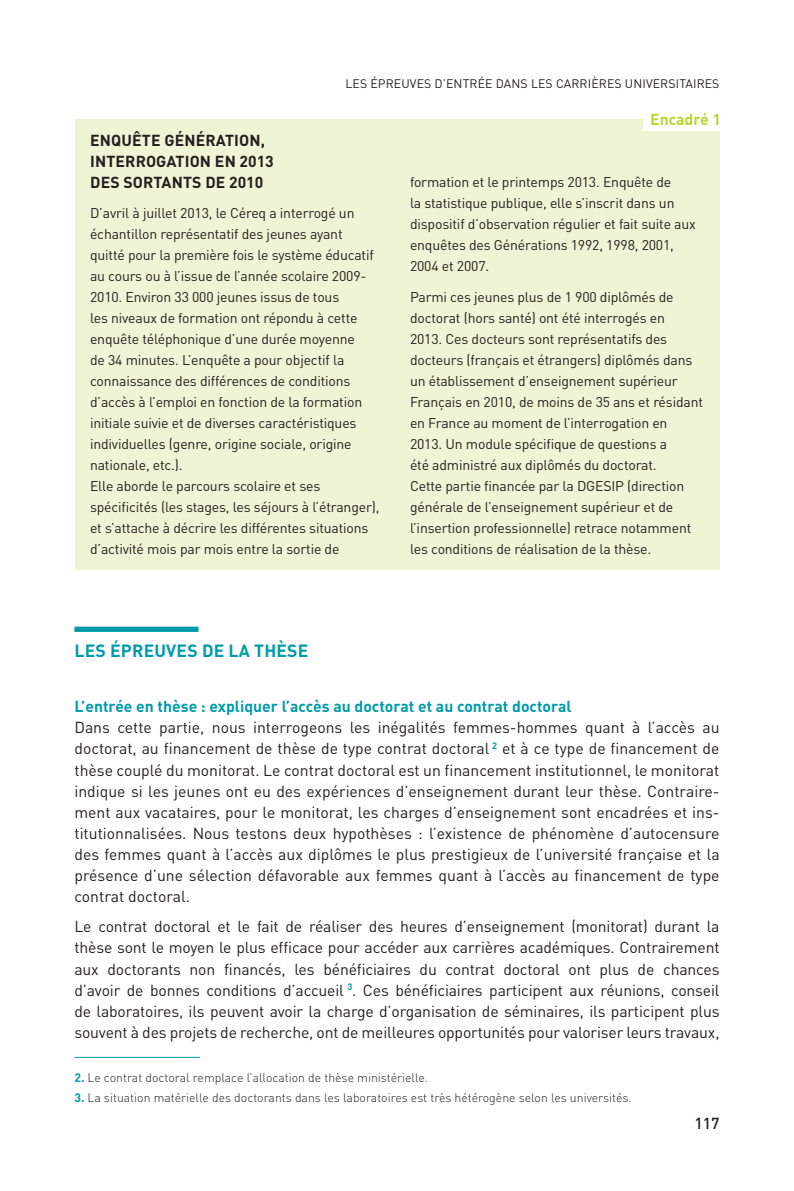
<style>
.page{position:relative;width:794px;height:1191px;background:#fff}
.page>*{position:absolute;margin:0;border:0;box-sizing:border-box;transform-origin:0 0}
.Niveau_1{font:700 17.5px "DINOT";letter-spacing:.01em;color:#009baa}
.Courant{font:15.75px/21px "DINOT";letter-spacing:-.01em;color:#231f20;text-align:justify}
.Niveau_2{font:700 15.75px "DINOT";color:#009baa}
._06_Titre1Encadre{font:700 15.75px/21px "DINOT";letter-spacing:.01em;color:#231f20}
.Filet_fin_d_article{font:700 15.75px "DINOT";color:#bcd531}
.t1{font:500 15.75px "DINOT";color:#231f20}
._05_TexteEncadre{font:14px/21px "DINOT";letter-spacing:-.01em;color:#231f20}
.Texte{font:300 12.25px "DINOT";color:#231f20}
.Titre_courant__droit{font:12.25px "DINOT";letter-spacing:.01em;color:#231f20}
.s1{font-weight:700;color:#009baa}
</style>
<div class="page">
<div style="left:74px;top:626px;width:124px;height:6px;background:#009baa"></div>
<hr style="left:74px;top:1057px;width:126px;height:1px;background:#009baa">
<div style="left:75px;top:119px;width:645px;height:450px;background:#eef4d4"></div>
<div style="left:643px;top:108px;width:85px;height:22px;background:#fff"></div>
<p class="Titre_courant__droit" style="left:345px;top:75px;width:375px">LES ÉPREUVES D’ENTRÉE DANS LES CARRIÈRES UNIVERSITAIRES</p>
<p class="_06_Titre1Encadre" style="left:90px;top:129px;width:185px">ENQUÊTE GÉNÉRATION,<br>INTERROGATION EN 2013<br>DES SORTANTS DE 2010</p>
<p class="_05_TexteEncadre" style="left:90px;top:202px;width:285px">D’avril à juillet 2013, le Céreq a interrogé un échantillon représentatif des jeunes ayant quitté pour la première fois le système éducatif au cours ou à l’issue de l’année scolaire 2009- 2010. Environ 33 000 jeunes issus de tous<br>les niveaux de formation ont répondu à cette enquête téléphonique d’une durée moyenne<br>de 34 minutes. L’enquête a pour objectif la connaissance des différences de conditions d’accès à l’emploi en fonction de la formation initiale suivie et de diverses caractéristiques individuelles (genre, origine sociale, origine nationale, etc.).</p>
<p class="_05_TexteEncadre" style="left:90px;top:475px;width:291px">Elle aborde le parcours scolaire et ses spécificités (les stages, les séjours à l’étranger), et s’attache à décrire les différentes situations d’activité mois par mois entre la sortie de</p>
<p class="Filet_fin_d_article" style="left:650px;top:109px;width:72px">Encadré 1</p>
<p class="_05_TexteEncadre" style="left:410px;top:171px;width:287px">formation et le printemps 2013. Enquête de<br>la statistique publique, elle s’inscrit dans un dispositif d’observation régulier et fait suite aux enquêtes des Générations 1992, 1998, 2001, 2004 et 2007.</p>
<p class="_05_TexteEncadre" style="left:410px;top:286px;width:294px">Parmi ces jeunes plus de 1 900 diplômés de doctorat (hors santé) ont été interrogés en<br>2013. Ces docteurs sont représentatifs des docteurs (français et étrangers) diplômés dans un établissement d’enseignement supérieur Français en 2010, de moins de 35 ans et résidant en France au moment de l’interrogation en 2013. Un module spécifique de questions a<br>été administré aux diplômés du doctorat.<br>Cette partie financée par la DGESIP (direction générale de l’enseignement supérieur et de l’insertion professionnelle) retrace notamment les conditions de réalisation de la thèse.</p>
<p class="Niveau_1" style="left:74px;top:639px;width:235px">LES ÉPREUVES DE LA THÈSE</p>
<p class="Niveau_2" style="left:74px;top:696px;width:499px">L’entrée en thèse : expliquer l’accès au doctorat et au contrat doctoral</p>
<p class="Courant" style="left:74px;top:717px;width:646px">Dans cette partie, nous interrogeons les inégalités femmes-hommes quant à l’accès au doctorat, au financement de thèse de type contrat doctoral <sup>2</sup> et à ce type de financement de thèse couplé du monitorat. Le contrat doctoral est un financement institutionnel, le monitorat indique si les jeunes ont eu des expériences d’enseignement durant leur thèse. Contraire&shy;ment aux vacataires, pour le monitorat, les charges d’enseignement sont encadrées et ins&shy;titutionnalisées. Nous testons deux hypothèses : l’existence de phénomène d’autocensure des femmes quant à l’accès aux diplômes le plus prestigieux de l’université française et la présence d’une sélection défavorable aux femmes quant à l’accès au financement de type contrat doctoral.</p>
<p class="Courant" style="left:74px;top:916px;width:646px">Le contrat doctoral et le fait de réaliser des heures d’enseignement (monitorat) durant la thèse sont le moyen le plus efficace pour accéder aux carrières académiques. Contrairement aux doctorants non financés, les bénéficiaires du contrat doctoral ont plus de chances d’avoir de bonnes conditions d’accueil <sup>3</sup>. Ces bénéficiaires participent aux réunions, conseil de laboratoires, ils peuvent avoir la charge d’organisation de séminaires, ils participent plus souvent à des projets de recherche, ont de meilleures opportunités pour valoriser leurs travaux,</p>
<p class="Texte" style="left:74px;top:1070px;width:355px"><span class="s1">2.</span> Le contrat doctoral remplace l’allocation de thèse ministérielle.</p>
<p class="Texte" style="left:74px;top:1089px;width:559px"><span class="s1">3.</span> La situation matérielle des doctorants dans les laboratoires est très hétérogène selon les universités.</p>
<p class="t1" style="left:694px;top:1112px;width:27px">117</p>
</div>
